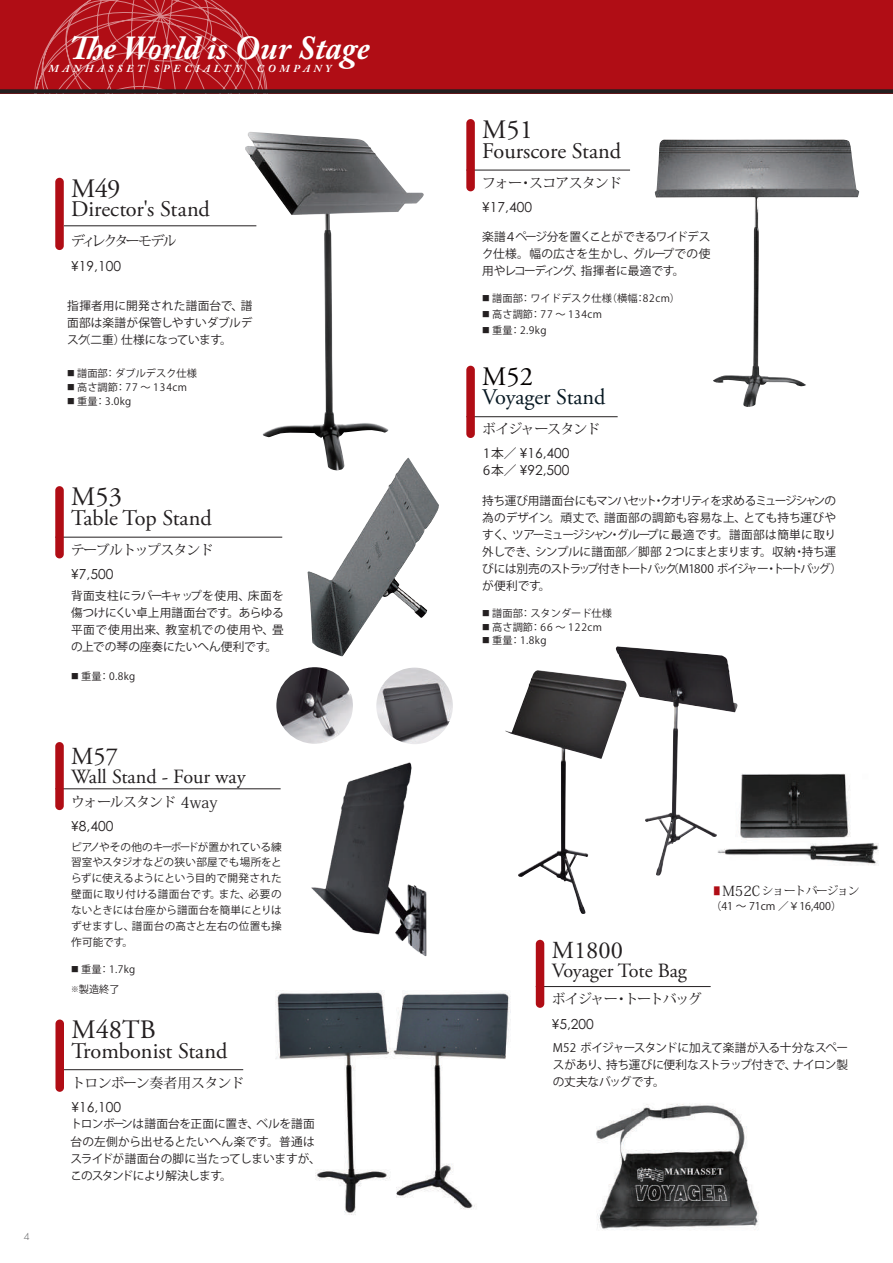
<style>
.page{position:relative;width:893px;height:1263px;background:#fff}
.page>*{position:absolute;margin:0;border:0;box-sizing:border-box;transform-origin:0 0}
.t1{font:italic 700 33.45px "Adobe Caslon Pro";color:#fff}
.t2{font:26.55px "Adobe Garamond Pro";color:#231f20}
.t3{font:26.55px "Adobe Garamond Pro";color:#040100}
.t4{font:24.45px "Adobe Garamond Pro";color:#231f20}
.t5{font:22.35px "Adobe Garamond Pro";color:#231f20}
.t6{font:22.35px "Adobe Garamond Pro";color:#071822}
.t7{font:20.25px "Adobe Garamond Pro";color:#231f20}
.t8{font:13.8px/17px "Century Gothic Pro";color:#231f20}
.t9{font:13.8px "Koz Min Pr 6 N";letter-spacing:-.05em;color:#231f20}
.t10{font:13.8px "Koz Min Pr 6 N";letter-spacing:-.1em;color:#231f20}
.t11{font:13.8px "Koz Min Pr 6 N";letter-spacing:-.155em;color:#231f20}
.t12{font:11.7px/17px "Koz Go Pro";letter-spacing:-.02em;color:#231f20;text-align:justify}
.t13{font:11.7px/17px "Koz Go Pro";letter-spacing:-.04em;color:#231f20}
.t14{font:11.7px "Koz Min Pr 6 N";letter-spacing:-.1em;color:#231f20}
.t15{font:10.65px/15.9px "Koz Go Pro";color:#231f20;text-align:justify}
.t16{font:italic 700 10.65px "Adobe Caslon Pro";letter-spacing:.35em;color:#fff}
.t17{font:300 10.65px "Futura PT";color:#57585a}
.t18{font:10.2px/19.5px "Koz Go Pro";color:#231f20}
.t19{font:10.2px "Koz Go Pro";letter-spacing:.04em;color:#231f20}
.s1{font-size:7.65px}
.s2{font-size:15.3px}
.s3{font-family:"Koz Go Pro";font-size:12.75px}
.s4{font-size:11.1px;color:#b00d15}
.s5{font-size:13.8px}
</style>
<div class="page">
<div style="left:0;top:0;width:893px;height:94px;background:#b00d15"></div>
<svg style="left:34px;top:0;width:234px;height:180px"></svg>
<div style="left:0;top:89px;width:893px;height:5px;background:#231f20"></div>
<img style="left:308px;top:470px;width:131px;height:186px">
<hr style="left:55px;top:537px;width:227px;height:1px;background:#231f20">
<div style="left:55px;top:486px;width:9px;height:72px;background:#b00d15;border-radius:4px"></div>
<img style="left:276px;top:667px;width:77px;height:77px;border-radius:38px">
<img style="left:376px;top:668px;width:77px;height:76px;border-radius:38px">
<img style="left:275px;top:990px;width:236px;height:225px">
<hr style="left:64px;top:1069px;width:179px;height:1px;background:#231f20">
<div style="left:55px;top:1019px;width:9px;height:73px;background:#b00d15;border-radius:4px"></div>
<img style="left:596px;top:1104px;width:163px;height:126px">
<hr style="left:536px;top:986px;width:175px;height:1px;background:#231f20">
<div style="left:536px;top:940px;width:8px;height:68px;background:#b00d15;border-radius:4px"></div>
<img style="left:311px;top:762px;width:116px;height:195px">
<hr style="left:55px;top:788px;width:226px;height:1px;background:#231f20">
<div style="left:55px;top:742px;width:9px;height:68px;background:#b00d15;border-radius:4px"></div>
<img style="left:655px;top:140px;width:204px;height:267px">
<hr style="left:466px;top:170px;width:164px;height:1px;background:#231f20">
<div style="left:466px;top:119px;width:9px;height:72px;background:#b00d15;border-radius:4px"></div>
<hr style="left:64px;top:226px;width:192px;height:1px;background:#231f20">
<div style="left:55px;top:178px;width:9px;height:72px;background:#b00d15;border-radius:4px"></div>
<img style="left:245px;top:132px;width:179px;height:338px">
<hr style="left:466px;top:416px;width:152px;height:1px;background:#231f20">
<div style="left:466px;top:366px;width:9px;height:72px;background:#b00d15;border-radius:4px"></div>
<img style="left:737px;top:773px;width:141px;height:93px">
<img style="left:505px;top:670px;width:111px;height:244px">
<img style="left:616px;top:646px;width:121px;height:229px">
<h1 class="t1" style="left:69px;top:28px;width:302px">The World is Our Stage</h1>
<p class="t16" style="left:48px;top:62px;width:195px">MANHASSET SPECIALTY</p>
<p class="t16" style="left:257px;top:62px;width:76px">COMPANY</p>
<p class="t17" style="left:24px;top:1230px;width:7px">4</p>
<h2 class="t2" style="left:71px;top:172px;width:51px">M49</h2>
<h3 class="t5" style="left:71px;top:196px;width:140px">Director's Stand</h3>
<p class="t11" style="left:71px;top:234px;width:107px">ディレクターモデル</p>
<p class="t8" style="left:71px;top:257px;width:51px">¥19,100</p>
<p class="t12" style="left:67px;top:297px;width:187px">指揮者用に開発された譜面台で、譜面部は楽譜が保管しやすいダブルデスク（二重）仕様になっています。</p>
<p class="t18" style="left:67px;top:364px;width:131px"><span class="s1">■</span> 譜面部： ダブルデスク仕様</p>
<p class="t19" style="left:67px;top:380px;width:121px"><span class="s1">■</span> 高さ調節： 77 ～ 134cm</p>
<p class="t18" style="left:67px;top:391px;width:66px"><span class="s1">■</span> 重量： 3.0kg</p>
<h2 class="t2" style="left:71px;top:481px;width:52px">M53</h2>
<h3 class="t5" style="left:71px;top:504px;width:142px">Table Top Stand</h3>
<p class="t9" style="left:71px;top:542px;width:144px">テーブルトップスタンド</p>
<p class="t12" style="left:71px;top:587px;width:214px">背面支柱にラバーキャップを使用、床面を傷つけにくい卓上用譜面台です。あらゆる平面で使用出来、教室机での使用や、畳の上での琴の座奏にたいへん便利です。</p>
<p class="t18" style="left:71px;top:667px;width:66px"><span class="s1">■</span> 重量： 0.8kg</p>
<p class="t8" style="left:71px;top:565px;width:44px">¥7,500</p>
<h3 class="t4" style="left:71px;top:742px;width:48px">M57</h3>
<h3 class="t7" style="left:71px;top:765px;width:176px">Wall Stand - Four way</h3>
<p class="t9" style="left:71px;top:794px;width:148px">ウォールスタンド <span class="s2">4way</span></p>
<p class="t15" style="left:71px;top:839px;width:212px">ピアノやその他のキーボードが置かれている練習室やスタジオなどの狭い部屋でも場所をとらずに使えるようにという目的で開発された壁面に取り付ける譜面台です。また、必要のないときには台座から譜面台を簡単にとりはずせますし、譜面台の高さと左右の位置も操作可能です。</p>
<p class="t18" style="left:71px;top:960px;width:66px"><span class="s1">■</span> 重量： 1.7kg <span class="s1">※</span>製造終了</p>
<p class="t8" style="left:71px;top:817px;width:44px">¥8,400</p>
<h2 class="t2" style="left:71px;top:1014px;width:86px">M48TB</h2>
<h3 class="t5" style="left:71px;top:1038px;width:157px">Trombonist Stand</h3>
<p class="t9" style="left:71px;top:1075px;width:175px">トロンボーン奏者用スタンド</p>
<p class="t12" style="left:70px;top:1116px;width:252px;text-align:left">トロンボーンは譜面台を正面に置き、ベルを譜面台の左側から出せるとたいへん楽です。普通はスライドが譜面台の脚に当たってしまいますが、このスタンドにより解決します。</p>
<p class="t8" style="left:71px;top:1099px;width:51px">¥16,100</p>
<h2 class="t2" style="left:482px;top:114px;width:52px">M51</h2>
<h3 class="t5" style="left:482px;top:137px;width:140px">Fourscore Stand</h3>
<p class="t9" style="left:482px;top:175px;width:141px">フォー・スコアスタンド</p>
<p class="t8" style="left:482px;top:198px;width:51px">¥17,400</p>
<p class="t12" style="left:482px;top:229px;width:230px">楽譜４ページ分を置くことができるワイドデスク仕様。幅の広さを生かし、グループでの使用やレコーディング、指揮者に最適です。</p>
<p class="t18" style="left:482px;top:289px;width:199px"><span class="s1">■</span> 譜面部： ワイドデスク仕様（横幅：82cm）</p>
<p class="t19" style="left:482px;top:308px;width:121px"><span class="s1">■</span> 高さ調節： 77 ～ 134cm</p>
<p class="t18" style="left:482px;top:321px;width:66px"><span class="s1">■</span> 重量： 2.9kg</p>
<h2 class="t3" style="left:482px;top:360px;width:52px">M52</h2>
<h3 class="t6" style="left:482px;top:384px;width:125px">Voyager Stand</h3>
<p class="t9" style="left:482px;top:422px;width:120px">ボイジャースタンド</p>
<p class="t8" style="left:483px;top:445px;width:88px"><span class="s3">1本／</span> ¥16,400<br><span class="s3">6本／</span> ¥92,500</p>
<p class="t13" style="left:482px;top:492px;width:361px">持ち運び用譜面台にもマンハセット・クオリティを求めるミュージシャンの為のデザイン。頑丈で、譜面部の調節も容易な上、とても持ち運びやすく、ツアーミュージシャン・グループに最適です。譜面部は簡単に取り外しでき、シンプルに譜面部／脚部 2つにまとまります。収納・持ち運びには別売のストラップ付きトートバック（M1800 ボイジャー・トートバッグ）が便利です。</p>
<p class="t18" style="left:482px;top:603px;width:131px"><span class="s1">■</span> 譜面部： スタンダード仕様</p>
<p class="t19" style="left:482px;top:620px;width:121px"><span class="s1">■</span> 高さ調節： 66 ～ 122cm</p>
<p class="t18" style="left:482px;top:631px;width:66px"><span class="s1">■</span> 重量： 1.8kg</p>
<p class="t14" style="left:713px;top:884px;width:147px"><span class="s4">■</span> <span class="s5">M52C</span> ショートバージョン</p>
<p class="t15" style="left:711px;top:898px;width:132px">（41 ～ 71cm ／￥16,400）</p>
<h3 class="t4" style="left:552px;top:935px;width:73px">M1800</h3>
<h3 class="t7" style="left:552px;top:958px;width:137px">Voyager Tote Bag</h3>
<p class="t10" style="left:552px;top:991px;width:151px">ボイジャー・トートバッグ</p>
<p class="t12" style="left:553px;top:1040px;width:297px">M52 ボイジャースタンドに加えて楽譜が入る十分なスペースがあり、持ち運びに便利なストラップ付きで、ナイロン製の丈夫なバッグです。</p>
<p class="t8" style="left:552px;top:1015px;width:44px">¥5,200</p>
</div>
